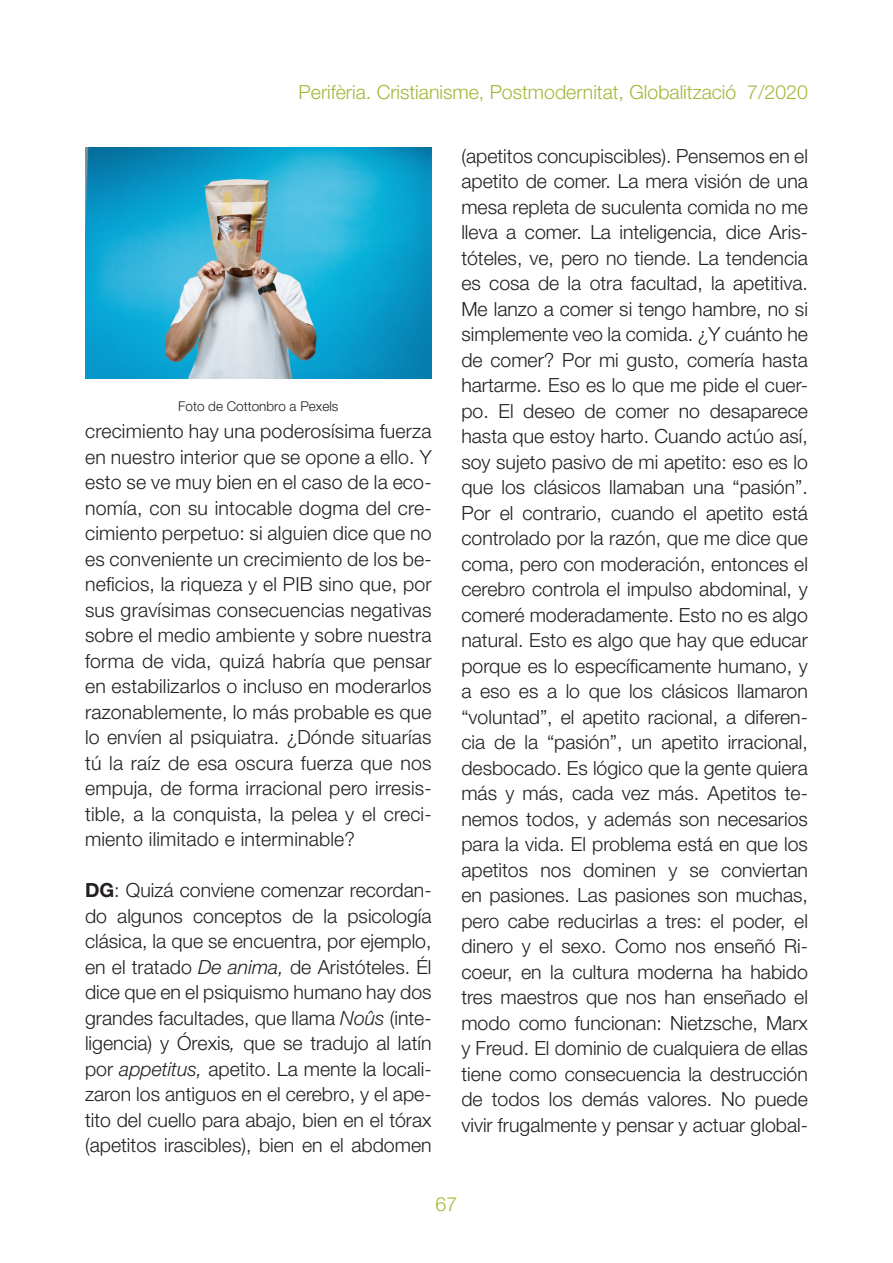
<style>
.page{position:relative;width:893px;height:1263px;background:#fff}
.page>*{position:absolute;margin:0;border:0;box-sizing:border-box;transform-origin:0 0}
.text_base{font:300 19.5px/25.5px "Helvetica Neue LT Std";color:#231f20;text-align:justify}
.t1{font:300 19.5px "Helvetica Neue LT Std";color:#a2b83a}
.peu_de_foto{font:300 13.5px "Helvetica Neue LT Std";color:#231f20}
.s1{font-weight:700}
.s2{font-style:italic}
</style>
<div class="page">
<img style="left:85px;top:148px;width:347px;height:231px">
<p class="t1" style="left:299px;top:80px;width:511px">Perifèria. Cristianisme, Postmodernitat, Globalització 7/2020</p>
<p class="peu_de_foto" style="left:178px;top:398px;width:162px">Foto de Cottonbro a Pexels</p>
<p class="text_base" style="left:85px;top:418px;width:348px">crecimiento hay una poderosísima fuerza en nuestro interior que se opone a ello. Y esto se ve muy bien en el caso de la eco&shy;nomía, con su intocable dogma del cre&shy;cimiento perpetuo: si alguien dice que no es conveniente un crecimiento de los be&shy;neficios, la riqueza y el PIB sino que, por sus gravísimas consecuencias negativas sobre el medio ambiente y sobre nuestra forma de vida, quizá habría que pensar en estabilizarlos o incluso en moderarlos razonablemente, lo más probable es que lo envíen al psiquiatra. ¿Dónde situarías tú la raíz de esa oscura fuerza que nos empuja, de forma irracional pero irresis&shy;tible, a la conquista, la pelea y el creci&shy;miento ilimitado e interminable?</p>
<p class="text_base" style="left:85px;top:877px;width:348px"><span class="s1">DG</span>: Quizá conviene comenzar recordan&shy;do algunos conceptos de la psicología clásica, la que se encuentra, por ejemplo, en el tratado <span class="s2">De anima,</span> de Aristóteles. Él dice que en el psiquismo humano hay dos grandes facultades, que llama <span class="s2">Noûs</span> (inte&shy;ligencia) y Órexis<span class="s2">,</span> que se tradujo al latín por <span class="s2">appetitus,</span> apetito. La mente la locali&shy;zaron los antiguos en el cerebro, y el ape&shy;tito del cuello para abajo, bien en el tórax (apetitos irascibles), bien en el abdomen</p>
<p class="text_base" style="left:461px;top:143px;width:348px">(apetitos concupiscibles). Pensemos en el apetito de comer. La mera visión de una mesa repleta de suculenta comida no me lleva a comer. La inteligencia, dice Aris&shy;tóteles, ve, pero no tiende. La tendencia es cosa de la otra facultad, la apetitiva.<br>Me lanzo a comer si tengo hambre, no si simplemente veo la comida. ¿Y cuánto he de comer? Por mi gusto, comería hasta hartarme. Eso es lo que me pide el cuer&shy;po. El deseo de comer no desaparece hasta que estoy harto. Cuando actúo así, soy sujeto pasivo de mi apetito: eso es lo que los clásicos llamaban una “pasión”.<br>Por el contrario, cuando el apetito está controlado por la razón, que me dice que coma, pero con moderación, entonces el cerebro controla el impulso abdominal, y comeré moderadamente. Esto no es algo natural. Esto es algo que hay que educar porque es lo específicamente humano, y a eso es a lo que los clásicos llamaron “voluntad”, el apetito racional, a diferen&shy;cia de la “pasión”, un apetito irracional, desbocado. Es lógico que la gente quiera más y más, cada vez más. Apetitos te&shy;nemos todos, y además son necesarios para la vida. El problema está en que los apetitos nos dominen y se conviertan en pasiones. Las pasiones son muchas, pero cabe reducirlas a tres: el poder, el dinero y el sexo. Como nos enseñó Ri&shy;coeur, en la cultura moderna ha habido tres maestros que nos han enseñado el modo como funcionan: Nietzsche, Marx y Freud. El dominio de cualquiera de ellas tiene como consecuencia la destrucción de todos los demás valores. No puede vivir frugalmente y pensar y actuar global-</p>
<p class="t1" style="left:436px;top:1192px;width:23px">67</p>
</div>
